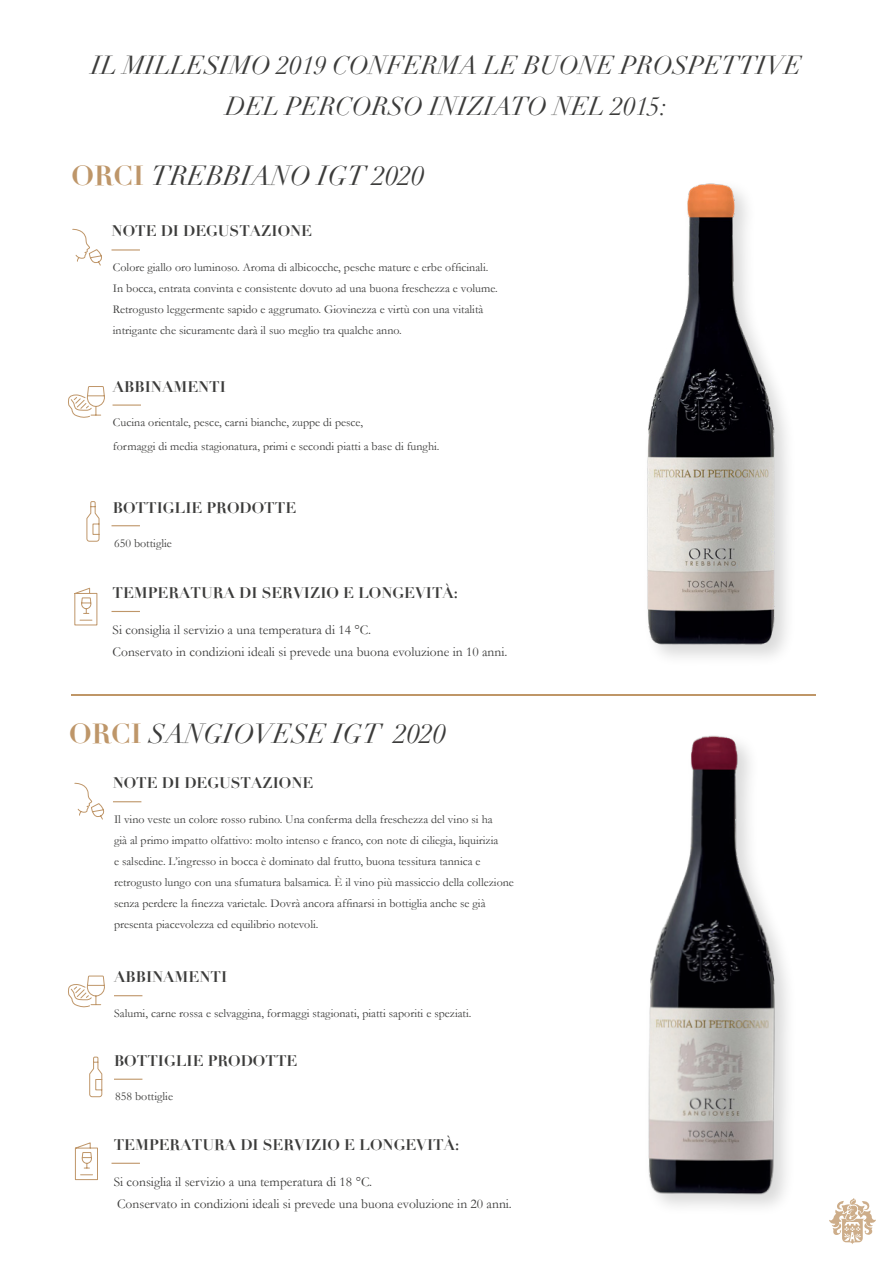
<style>
.page{position:relative;width:893px;height:1263px;background:#fff}
.page>*{position:absolute;margin:0;border:0;box-sizing:border-box;transform-origin:0 0}
.t1{font:italic 27px "Didot";color:#3c3c3b}
.t2{font:italic 25.5px/40.5px "Didot";color:#3c3c3b;text-align:center}
.t3{font:700 15px "Didot";color:#3c3c3b}
.t4{font:13.5px/22.5px "Garamond";color:#3c3c3b}
.t5{font:12px/21px "Garamond";color:#3c3c3b}
.s1{font-weight:700;font-style:normal;color:#be9669}
</style>
<div class="page">
<hr style="left:72px;top:694px;width:744px;height:2px;background:#bf9667">
<img style="left:647px;top:183px;width:140px;height:475px">
<svg style="left:829px;top:1198px;width:47px;height:46px"></svg>
<svg style="left:112px;top:525px;width:28px;height:1px"></svg>
<svg style="left:114px;top:1079px;width:28px;height:1px"></svg>
<hr style="left:112px;top:249px;width:28px;height:2px;background:#bf9669">
<hr style="left:113px;top:404px;width:28px;height:2px;background:#bf9669">
<svg style="left:114px;top:995px;width:28px;height:1px"></svg>
<svg style="left:112px;top:611px;width:28px;height:1px"></svg>
<svg style="left:112px;top:1163px;width:28px;height:1px"></svg>
<svg style="left:86px;top:501px;width:14px;height:41px"></svg>
<svg style="left:89px;top:1056px;width:14px;height:42px"></svg>
<svg style="left:68px;top:386px;width:37px;height:32px"></svg>
<svg style="left:68px;top:975px;width:37px;height:33px"></svg>
<svg style="left:72px;top:228px;width:30px;height:38px"></svg>
<svg style="left:74px;top:782px;width:67px;height:38px"></svg>
<svg style="left:74px;top:587px;width:24px;height:39px"></svg>
<svg style="left:75px;top:1142px;width:23px;height:38px"></svg>
<img style="left:648px;top:735px;width:140px;height:472px">
<h2 class="t2" style="left:91px;top:46px;width:712px">IL MILLESIMO 2019 CONFERMA LE BUONE PROSPETTIVE<br>DEL PERCORSO INIZIATO NEL 2015:</h2>
<h1 class="t1" style="left:72px;top:159px;width:354px"><span class="s1">ORCI</span> TREBBIANO IGT 2020</h1>
<p class="t3" style="left:112px;top:222px;width:202px">NOTE DI DEGUSTAZIONE</p>
<p class="t5" style="left:113px;top:257px;width:386px">Colore giallo oro luminoso. Aroma di albicocche, pesche mature e erbe officinali.<br>In bocca, entrata convinta e consistente dovuto ad una buona freschezza e volume.<br>Retrogusto leggermente sapido e aggrumato. Giovinezza e virtù con una vitalità intrigante che sicuramente darà il suo meglio tra qualche anno.</p>
<p class="t3" style="left:113px;top:377px;width:115px">ABBINAMENTI</p>
<p class="t5" style="left:113px;top:410px;width:328px;line-height:24px">Cucina orientale, pesce, carni bianche, zuppe di pesce,<br>formaggi di media stagionatura, primi e secondi piatti a base di funghi.</p>
<p class="t3" style="left:113px;top:498px;width:185px">BOTTIGLIE PRODOTTE</p>
<p class="t5" style="left:114px;top:532px;width:59px">650 bottiglie</p>
<p class="t3" style="left:113px;top:583px;width:347px">TEMPERATURA DI SERVIZIO E LONGEVITÀ:</p>
<p class="t4" style="left:113px;top:618px;width:396px">Si consiglia il servizio a una temperatura di 14 °C.<br>Conservato in condizioni ideali si prevede una buona evoluzione in 10 anni.</p>
<h1 class="t1" style="left:69px;top:717px;width:378px"><span class="s1">ORCI</span> SANGIOVESE IGT 2020</h1>
<p class="t3" style="left:113px;top:773px;width:202px">NOTE DI DEGUSTAZIONE</p>
<p class="t5" style="left:114px;top:808px;width:401px">Il vino veste un colore rosso rubino. Una conferma della freschezza del vino si ha<br>già al primo impatto olfattivo: molto intenso e franco, con note di ciliegia, liquirizia<br>e salsedine. L’ingresso in bocca è dominato dal frutto, buona tessitura tannica e retrogusto lungo con una sfumatura balsamica. È il vino più massiccio della collezione senza perdere la finezza varietale. Dovrà ancora affinarsi in bottiglia anche se già presenta piacevolezza ed equilibrio notevoli.</p>
<p class="t3" style="left:114px;top:967px;width:115px">ABBINAMENTI</p>
<p class="t5" style="left:114px;top:1002px;width:359px">Salumi, carne rossa e selvaggina, formaggi stagionati, piatti saporiti e speziati.</p>
<p class="t3" style="left:114px;top:1051px;width:185px">BOTTIGLIE PRODOTTE</p>
<p class="t5" style="left:115px;top:1085px;width:59px">858 bottiglie</p>
<p class="t3" style="left:114px;top:1135px;width:347px">TEMPERATURA DI SERVIZIO E LONGEVITÀ:</p>
<p class="t4" style="left:114px;top:1170px;width:400px">Si consiglia il servizio a una temperatura di 18 °C.<br>Conservato in condizioni ideali si prevede una buona evoluzione in 20 anni.</p>
</div>
